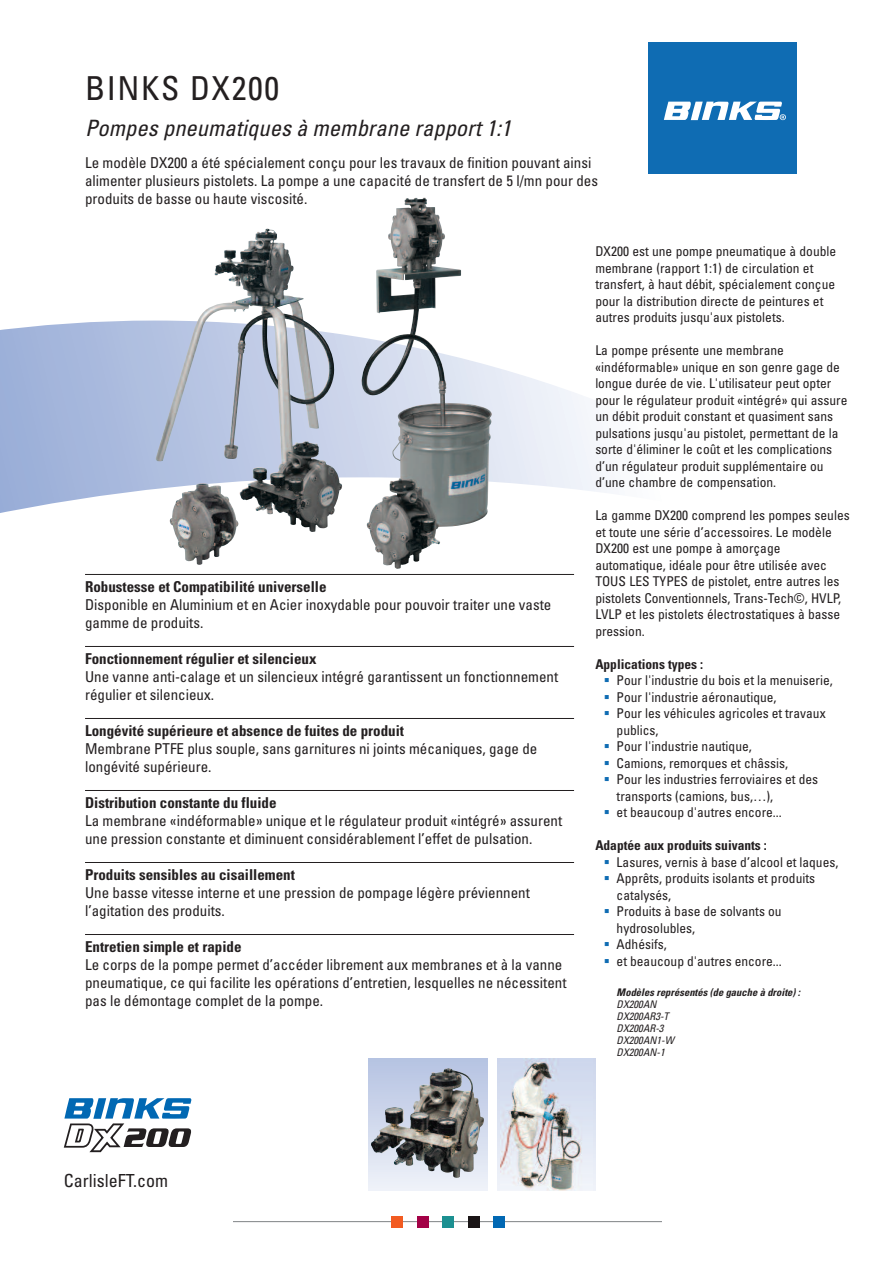
<style>
.page{position:relative;width:893px;height:1263px;background:#fff}
.page>*{position:absolute;margin:0;border:0;box-sizing:border-box;transform-origin:0 0}
.t1{font:condensed 33px "Univers";letter-spacing:.05em;color:#231f20}
.t2{font:italic condensed 22.5px "Univers";letter-spacing:.005em;color:#231f20}
.t3{font:condensed 18px "Univers";color:#231f20}
.t4{font:condensed 15px/18px "Univers";color:#231f20}
.t5{font:700 condensed 15px "Univers";color:#231f20}
.t6{font:condensed 13.5px/16.5px "Univers";color:#231f20}
.t7{font:700 condensed 13.5px "Univers";color:#231f20}
.t8{font:italic condensed 10.5px/12px "Univers";letter-spacing:.005em;color:#231f20}
.t9{font:italic 700 condensed 10.5px "Univers";letter-spacing:.005em;color:#231f20}
.s1{color:#0f6cb3}
</style>
<div class="page">
<svg style="left:0;top:321px;width:607px;height:201px"></svg>
<div style="left:648px;top:43px;width:149px;height:131px;background:#0f6cb3"></div>
<svg style="left:664px;top:102px;width:122px;height:18px"></svg>
<hr style="left:85px;top:574px;width:489px;height:1px;background:#231f20">
<hr style="left:85px;top:646px;width:489px;height:1px;background:#231f20">
<hr style="left:85px;top:718px;width:489px;height:1px;background:#231f20">
<hr style="left:85px;top:790px;width:489px;height:1px;background:#231f20">
<hr style="left:85px;top:862px;width:489px;height:1px;background:#231f20">
<hr style="left:85px;top:934px;width:489px;height:1px;background:#231f20">
<div style="left:497px;top:1059px;width:98px;height:132px;background:linear-gradient(to bottom,#ccd5eb,#eff3f9)"></div>
<img style="left:501px;top:1059px;width:91px;height:132px">
<svg style="left:64px;top:1098px;width:127px;height:54px"></svg>
<hr style="left:234px;top:1221px;width:427px;height:1px;background:#808385">
<div style="left:391px;top:1215px;width:11px;height:12px;background:#f25b21"></div>
<div style="left:417px;top:1215px;width:11px;height:12px;background:#a30146"></div>
<div style="left:443px;top:1215px;width:11px;height:12px;background:#1c9091"></div>
<div style="left:469px;top:1215px;width:11px;height:12px;background:#1a1516"></div>
<div style="left:493px;top:1215px;width:11px;height:12px;background:#0168b3"></div>
<img style="left:361px;top:198px;width:131px;height:371px">
<img style="left:224px;top:305px;width:118px;height:227px">
<img style="left:170px;top:483px;width:68px;height:82px">
<div style="left:369px;top:1059px;width:119px;height:132px;background:linear-gradient(to bottom,#b5c2e2,#eef2f9)"></div>
<img style="left:371px;top:1068px;width:113px;height:110px">
<h1 class="t1" style="left:85px;top:76px;width:196px">BINKS DX200</h1>
<h2 class="t2" style="left:85px;top:120px;width:428px">Pompes pneumatiques à membrane rapport 1:1</h2>
<p class="t4" style="left:85px;top:155px;width:515px">Le modèle DX200 a été spécialement conçu pour les travaux de finition pouvant ainsi alimenter plusieurs pistolets. La pompe a une capacité de transfert de 5 l/mn pour des produits de basse ou haute viscosité.</p>
<p class="t5" style="left:85px;top:581px;width:243px">Robustesse et Compatibilité universelle</p>
<p class="t4" style="left:85px;top:597px;width:468px">Disponible en Aluminium et en Acier inoxydable pour pouvoir traiter une vaste gamme de produits.</p>
<p class="t5" style="left:85px;top:653px;width:233px">Fonctionnement régulier et silencieux</p>
<p class="t4" style="left:85px;top:669px;width:475px">Une vanne anti-calage et un silencieux intégré garantissent un fonctionnement régulier et silencieux.</p>
<p class="t5" style="left:85px;top:725px;width:320px">Longévité supérieure et absence de fuites de produit</p>
<p class="t4" style="left:85px;top:741px;width:454px">Membrane PTFE plus souple, sans garnitures ni joints mécaniques, gage de longévité supérieure.</p>
<p class="t5" style="left:85px;top:797px;width:193px">Distribution constante du fluide</p>
<p class="t4" style="left:85px;top:813px;width:479px">La membrane «indéformable» unique et le régulateur produit «intégré» assurent une pression constante et diminuent considérablement l’effet de pulsation.</p>
<p class="t5" style="left:85px;top:869px;width:211px">Produits sensibles au cisaillement</p>
<p class="t4" style="left:85px;top:885px;width:446px">Une basse vitesse interne et une pression de pompage légère préviennent l’agitation des produits.</p>
<p class="t5" style="left:85px;top:941px;width:158px">Entretien simple et rapide</p>
<p class="t4" style="left:85px;top:957px;width:483px">Le corps de la pompe permet d’accéder librement aux membranes et à la vanne pneumatique, ce qui facilite les opérations d’entretien, lesquelles ne nécessitent pas le démontage complet de la pompe.</p>
<p class="t6" style="left:595px;top:244px;width:242px">DX200 est une pompe pneumatique à double membrane (rapport 1:1) de circulation et transfert, à haut débit, spécialement conçue pour la distribution directe de peintures et autres produits jusqu'aux pistolets.</p>
<p class="t6" style="left:595px;top:343px;width:254px">La pompe présente une membrane «indéformable» unique en son genre gage de longue durée de vie. L'utilisateur peut opter pour le régulateur produit «intégré» qui assure un débit produit constant et quasiment sans pulsations jusqu'au pistolet, permettant de la sorte d'éliminer le coût et les complications d’un régulateur produit supplémentaire ou d’une chambre de compensation.</p>
<p class="t6" style="left:595px;top:508px;width:256px">La gamme DX200 comprend les pompes seules et toute une série d’accessoires. Le modèle DX200 est une pompe à amorçage automatique, idéale pour être utilisée avec TOUS LES TYPES de pistolet, entre autres les pistolets Conventionnels, Trans-Tech©, HVLP, LVLP et les pistolets électrostatiques à basse pression.</p>
<p class="t7" style="left:595px;top:659px;width:109px">Applications types :</p>
<p class="t6" style="left:604px;top:673px;width:230px"><span class="s1">▪</span> Pour l'industrie du bois et la menuiserie,</p>
<p class="t6" style="left:604px;top:690px;width:174px"><span class="s1">▪</span> Pour l'industrie aéronautique,</p>
<p class="t6" style="left:617px;top:706px;width:211px;text-indent:-13px"><span class="s1">▪</span> Pour les véhicules agricoles et travaux publics,</p>
<p class="t6" style="left:604px;top:739px;width:150px"><span class="s1">▪</span> Pour l'industrie nautique,</p>
<p class="t6" style="left:604px;top:756px;width:186px"><span class="s1">▪</span> Camions, remorques et châssis,</p>
<p class="t6" style="left:617px;top:772px;width:203px;text-indent:-13px"><span class="s1">▪</span> Pour les industries ferroviaires et des transports (camions, bus,…),</p>
<p class="t6" style="left:604px;top:805px;width:180px"><span class="s1">▪</span> et beaucoup d'autres encore...</p>
<p class="t7" style="left:595px;top:841px;width:173px">Adaptée aux produits suivants :</p>
<p class="t6" style="left:604px;top:855px;width:236px"><span class="s1">▪</span> Lasures, vernis à base d’alcool et laques,</p>
<p class="t6" style="left:617px;top:871px;width:200px;text-indent:-13px"><span class="s1">▪</span> Apprêts, produits isolants et produits catalysés,</p>
<p class="t6" style="left:617px;top:904px;width:166px;text-indent:-13px"><span class="s1">▪</span> Produits à base de solvants ou hydrosolubles,</p>
<p class="t6" style="left:604px;top:937px;width:64px"><span class="s1">▪</span> Adhésifs,</p>
<p class="t6" style="left:604px;top:954px;width:180px"><span class="s1">▪</span> et beaucoup d'autres encore...</p>
<p class="t9" style="left:617px;top:988px;width:185px">Modèles représentés (de gauche à droite) :</p>
<p class="t8" style="left:617px;top:999px;width:59px">DX200AN<br>DX200AR3-T<br>DX200AR-3<br>DX200AN1-W<br>DX200AN-1</p>
<h3 class="t3" style="left:64px;top:1174px;width:106px">CarlisleFT.com</h3>
</div>
